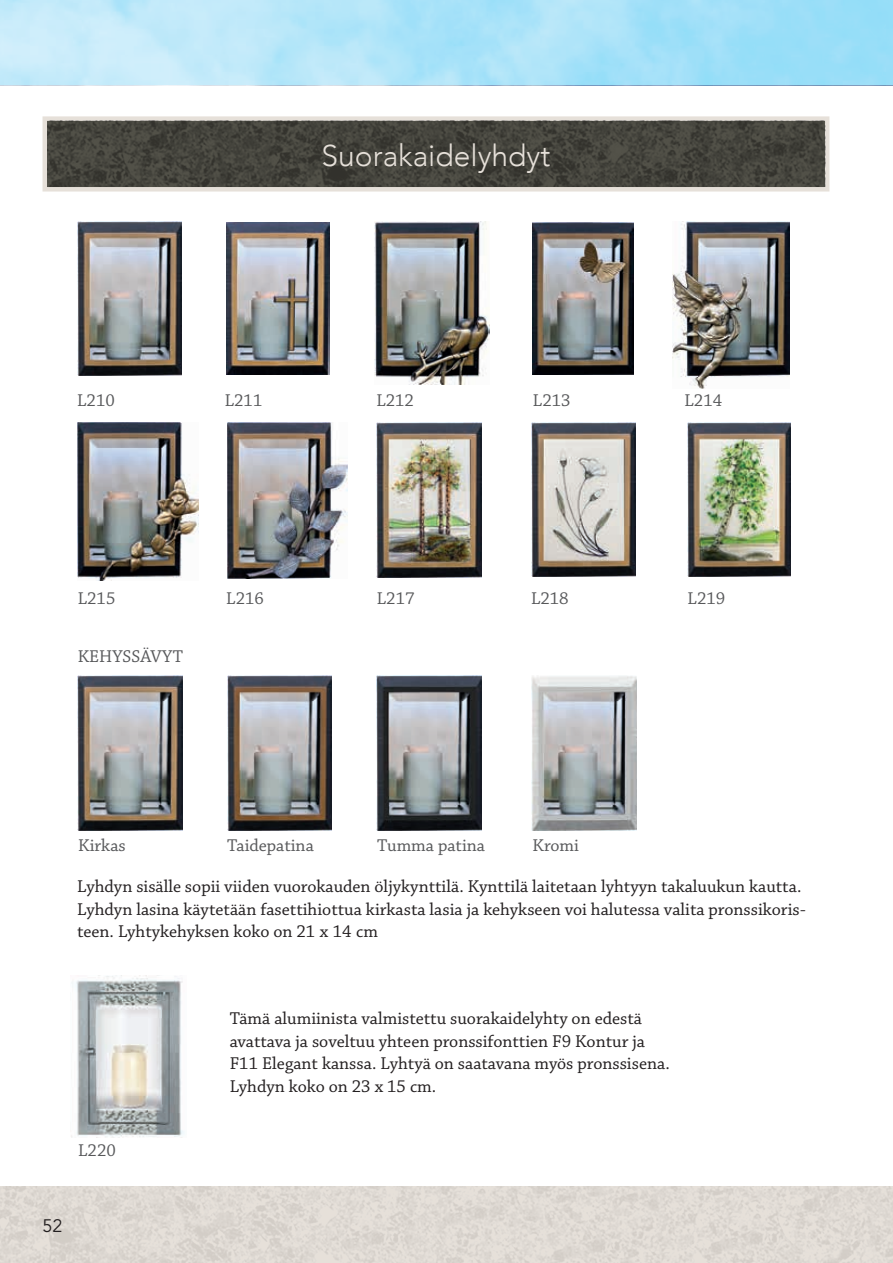
<style>
.page{position:relative;width:893px;height:1263px;background:#fff}
.page>*{position:absolute;margin:0;border:0;box-sizing:border-box;transform-origin:0 0}
.t1{font:300 30px "Avenir";color:#e6e0d9}
.t2{font:18px/22.5px "Chaparral Pro";color:#231f20}
.t3{font:18px "Chaparral Pro";color:#57585a}
.t4{font:18px "Avenir LT Std";color:#231f20}
</style>
<div class="page">
<img style="left:0;top:1186px;width:893px;height:77px">
<svg style="left:43px;top:116px;width:786px;height:76px;background:#e2dcd6"></svg>
<img style="left:47px;top:121px;width:778px;height:66px">
<img style="left:78px;top:675px;width:104px;height:156px">
<img style="left:227px;top:675px;width:105px;height:156px">
<img style="left:376px;top:675px;width:105px;height:156px">
<img style="left:77px;top:222px;width:104px;height:154px">
<img style="left:227px;top:223px;width:102px;height:152px">
<img style="left:375px;top:221px;width:114px;height:163px">
<img style="left:532px;top:223px;width:101px;height:152px">
<img style="left:673px;top:222px;width:117px;height:166px">
<img style="left:78px;top:422px;width:121px;height:158px">
<img style="left:227px;top:422px;width:121px;height:156px">
<img style="left:377px;top:422px;width:104px;height:156px">
<img style="left:532px;top:422px;width:103px;height:155px">
<img style="left:687px;top:422px;width:104px;height:155px">
<img style="left:532px;top:676px;width:104px;height:155px">
<img style="left:71px;top:975px;width:113px;height:163px">
<h1 class="t1" style="left:321px;top:138px;width:230px">Suorakaidelyhdyt</h1>
<p class="t3" style="left:77px;top:390px;width:39px">L210</p>
<p class="t3" style="left:225px;top:390px;width:39px">L211</p>
<p class="t3" style="left:376px;top:390px;width:39px">L212</p>
<p class="t3" style="left:533px;top:390px;width:39px">L213</p>
<p class="t3" style="left:685px;top:390px;width:39px">L214</p>
<p class="t3" style="left:78px;top:589px;width:39px">L215</p>
<p class="t3" style="left:226px;top:589px;width:39px">L216</p>
<p class="t3" style="left:377px;top:589px;width:39px">L217</p>
<p class="t3" style="left:531px;top:589px;width:39px">L218</p>
<p class="t3" style="left:688px;top:589px;width:39px">L219</p>
<p class="t3" style="left:78px;top:646px;width:107px">KEHYSSÄVYT</p>
<p class="t3" style="left:78px;top:836px;width:49px">Kirkas</p>
<p class="t3" style="left:227px;top:836px;width:88px">Taidepatina</p>
<p class="t3" style="left:377px;top:836px;width:109px">Tumma patina</p>
<p class="t3" style="left:533px;top:836px;width:48px">Kromi</p>
<p class="t2" style="left:77px;top:876px;width:730px">Lyhdyn sisälle sopii viiden vuorokauden öljykynttilä. Kynttilä laitetaan lyhtyyn takaluukun kautta.<br>Lyhdyn lasina käytetään fasettihiottua kirkasta lasia ja kehykseen voi halutessa valita pronssikoris&shy;teen. Lyhtykehyksen koko on 21 x 14 cm</p>
<p class="t3" style="left:78px;top:1140px;width:39px">L220</p>
<p class="t4" style="left:43px;top:1215px;width:22px">52</p>
<p class="t2" style="left:230px;top:1008px;width:442px">Tämä alumiinista valmistettu suorakaidelyhty on edestä avattava ja soveltuu yhteen pronssifonttien F9 Kontur ja F11 Elegant kanssa. Lyhtyä on saatavana myös pronssisena.<br>Lyhdyn koko on 23 x 15 cm.</p>
</div>
